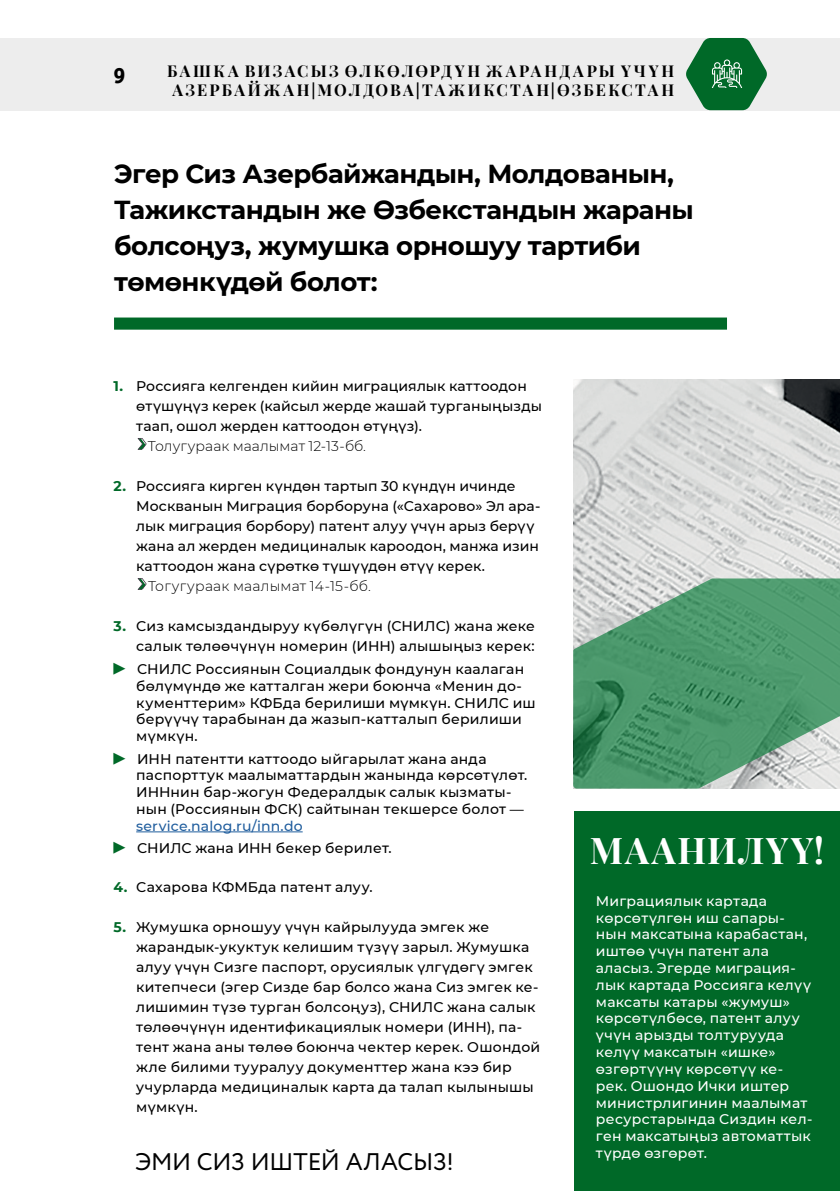
<style>
.page{position:relative;width:840px;height:1191px;background:#fff}
.page>*{position:absolute;margin:0;border:0;box-sizing:border-box;transform-origin:0 0}
.t1{font:36px "Playfair Display";letter-spacing:.05em;color:#fff}
.t2{font:700 26px/36px "Montserrat";letter-spacing:-.02em;color:#000}
.t3{font:24px "Circe";letter-spacing:-.01em;color:#000}
.t4{font:22px "Officina Sans Extra Bold C";color:#000}
.t5{font:16px/19.2px "Playfair Display";letter-spacing:.145em;color:#000;text-align:center}
.t6{font:500 14px/20px "Montserrat";letter-spacing:.015em;color:#000}
.t7{font:500 14px/16.8px "Montserrat";letter-spacing:.02em;color:#fff}
.t8{font:300 14px "Montserrat";letter-spacing:.01em;color:#000}
.s1{font-weight:700;color:#006928}
.s2{font-family:"Menlo";font-weight:700;font-size:20px;color:#006928}
.s3{color:#215e9e}
</style>
<div class="page">
<div style="left:574px;top:811px;width:265px;height:380px;background:#006928"></div>
<div style="left:0;top:38px;width:839px;height:72px;background:#ededed"></div>
<svg style="left:686px;top:38px;width:80px;height:72px"></svg>
<div style="left:114px;top:317px;width:612px;height:13px;background:#006928"></div>
<hr style="left:136px;top:831px;width:166px;height:1px;background:#215e9e">
<svg style="left:138px;top:438px;width:8px;height:12px"></svg>
<svg style="left:138px;top:578px;width:8px;height:12px"></svg>
<img style="left:573px;top:380px;width:266px;height:198px">
<svg style="left:573px;top:578px;width:266px;height:210px;fill:#4e9b6e"></svg>
<h3 class="t4" style="left:113px;top:62px;width:13px">9</h3>
<p class="t5" style="left:167px;top:60px;width:508px">БАШКА ВИЗАСЫЗ ӨЛКӨЛӨРДҮН ЖАРАНДАРЫ ҮЧҮН<br>АЗЕРБАЙЖАН|МОЛДОВА|ТАЖИКСТАН|ӨЗБЕКСТАН</p>
<h2 class="t2" style="left:114px;top:155px;width:581px">Эгер Сиз Азербайжандын, Молдованын,<br>Тажикстандын же Өзбекстандын жараны болсоңуз, жумушка орношуу тартиби төмөнкүдөй болот:</h2>
<p class="t6" style="left:136px;top:376px;width:407px;text-indent:-23px"><span class="s1">1.</span> Россияга келгенден кийин миграциялык каттоодон өтүшүңүз керек (кайсыл жерде жашай турганыңызды таап, ошол жерден каттоодон өтүңүз).</p>
<p class="t8" style="left:148px;top:437px;width:219px">Толугураак маалымат 12-13-бб.</p>
<p class="t6" style="left:136px;top:476px;width:405px;text-indent:-23px"><span class="s1">2.</span> Россияга кирген күндөн тартып 30 күндүн ичинде Москванын Миграция борборуна («Сахарово» Эл ара&shy;лык миграция борбору) патент алуу үчүн арыз берүү жана ал жерден медициналык кароодон, манжа изин каттоодон жана сүрөткө түшүүдөн өтүү керек.</p>
<p class="t8" style="left:148px;top:577px;width:224px">Тогугураак маалымат 14-15-бб.</p>
<p class="t6" style="left:113px;top:616px;width:423px;text-align:right"><span class="s1">3.</span> Сиз камсыздандыруу күбөлүгүн (СНИЛС) жана жеке салык төлөөчүнүн номерин (ИНН) алышыңыз керек:</p>
<p class="t6" style="left:136px;top:660px;width:401px;line-height:16.8px;text-indent:-23px"><span class="s2">▶</span> СНИЛС Россиянын Социалдык фондунун каалаган бөлүмүндө же катталган жери боюнча «Менин до&shy;кументтерим» КФБда берилиши мүмкүн. СНИЛС иш берүүчү тарабынан да жазып-катталып берилиши мүмкүн.</p>
<p class="t6" style="left:136px;top:749px;width:392px;line-height:16.8px;text-indent:-23px"><span class="s2">▶</span> ИНН патентти каттоодо ыйгарылат жана анда паспорттук маалыматтардын жанында көрсөтүлөт.<br>ИННнин бар-жогун Федералдык салык кызматы&shy;нын (Россиянын ФСК) сайтынан текшерсе болот —</p>
<p class="t6" style="left:113px;top:814px;width:279px;line-height:22.4px;text-indent:23px"><span class="s3">service.nalog.ru/inn.do<br></span><span class="s2">▶</span> СНИЛС жана ИНН бекер берилет.</p>
<p class="t6" style="left:113px;top:876px;width:260px"><span class="s1">4.</span> Сахарова КФМБда патент алуу.</p>
<p class="t6" style="left:136px;top:916px;width:405px;text-indent:-23px"><span class="s1">5.</span> Жумушка орношуу үчүн кайрылууда эмгек же жарандык-укуктук келишим түзүү зарыл. Жумушка алуу үчүн Сизге паспорт, орусиялык үлгүдөгү эмгек китепчеси (эгер Сизде бар болсо жана Сиз эмгек ке&shy;лишимин түзө турган болсоңуз), СНИЛС жана салык төлөөчүнүн идентификациялык номери (ИНН), па&shy;тент жана аны төлөө боюнча чектер керек. Ошондой жле билими тууралуу документтер жана кээ бир учурларда медициналык карта да талап кылынышы мүмкүн.</p>
<h3 class="t3" style="left:135px;top:1146px;width:320px">ЭМИ СИЗ ИШТЕЙ АЛАСЫЗ!</h3>
<h1 class="t1" style="left:589px;top:822px;width:235px">МААНИЛҮҮ!</h1>
<p class="t7" style="left:595px;top:892px;width:218px">Миграциялык картада көрсөтүлгөн иш сапары&shy;нын максатына карабастан, иштөө үчүн патент ала аласыз. Эгерде миграция&shy;лык картада Россияга келүү максаты катары «жумуш» көрсөтүлбөсө, патент алуу үчүн арызды толтурууда келүү максатын «ишке» өзгөртүүнү көрсөтүү ке&shy;рек. Ошондо Ички иштер министрлигинин маалымат ресурстарында Сиздин кел&shy;ген максатыңыз автоматтык түрдө өзгөрөт.</p>
</div>
